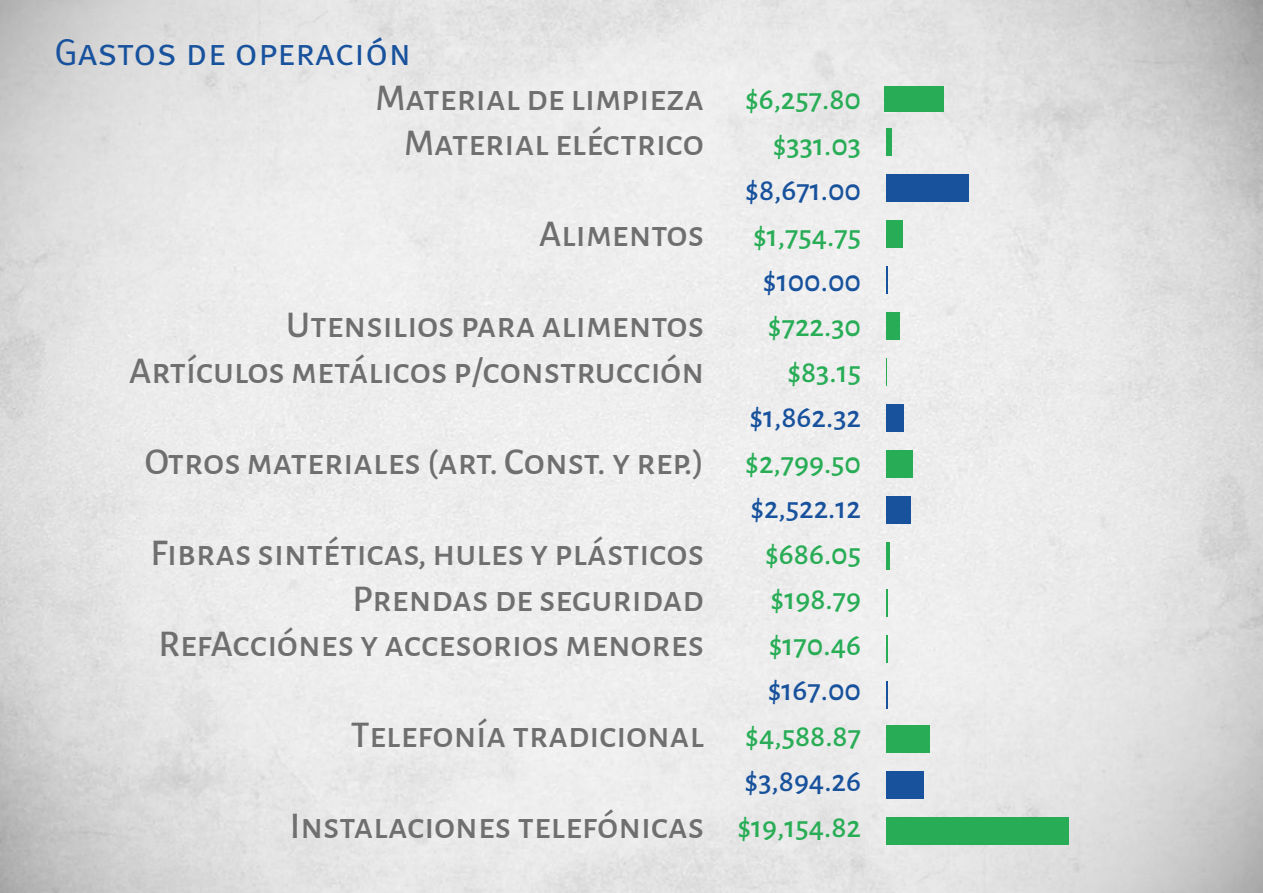
<style>
.page{position:relative;width:1263px;height:893px;background:#fff}
.page>*{position:absolute;margin:0;border:0;box-sizing:border-box;transform-origin:0 0}
.t1{font:500 37.95px/45.6px "Alegreya Sans";color:#706f6f;text-align:right}
.t2{font:37.5px "Meta Pro";letter-spacing:-.005em;color:#18529d}
.t3{font:500 31.5px/45.5px "Alegreya Sans";color:#28ad56;text-align:right}
.t4{font:500 31.5px "Alegreya Sans";color:#18529d}
</style>
<div class="page">
<img style="left:0;top:0;width:1263px;height:893px">
<div style="left:886px;top:497px;width:25px;height:27px;background:#18529d"></div>
<hr style="left:886px;top:543px;width:4px;height:27px;background:#28ad56">
<hr style="left:886px;top:589px;width:2px;height:27px;background:#28ad56">
<hr style="left:886px;top:635px;width:2px;height:27px;background:#28ad56">
<div style="left:886px;top:451px;width:26px;height:27px;background:#28ad56"></div>
<svg style="left:886px;top:359px;width:1px;height:27px"></svg>
<div style="left:886px;top:405px;width:18px;height:27px;background:#18529d"></div>
<hr style="left:886px;top:267px;width:2px;height:27px;background:#18529d">
<div style="left:886px;top:313px;width:13px;height:27px;background:#28ad56"></div>
<div style="left:886px;top:175px;width:83px;height:27px;background:#18529d"></div>
<div style="left:886px;top:221px;width:17px;height:27px;background:#28ad56"></div>
<div style="left:886px;top:129px;width:6px;height:27px;background:#28ad56"></div>
<div style="left:884px;top:86px;width:60px;height:25px;background:#28ad56"></div>
<hr style="left:886px;top:681px;width:2px;height:27px;background:#18529d">
<div style="left:886px;top:725px;width:44px;height:27px;background:#28ad56"></div>
<div style="left:886px;top:771px;width:38px;height:27px;background:#18529d"></div>
<div style="left:886px;top:817px;width:183px;height:27px;background:#28ad56"></div>
<p class="t2" style="left:54px;top:28px;width:359px">Gastos de operación</p>
<p class="t1" style="left:375px;top:72px;width:330px">Material de limpieza<br>Material eléctrico</p>
<p class="t1" style="left:539px;top:209px;width:167px">Alimentos</p>
<p class="t1" style="left:129px;top:300px;width:576px">Utensilios para alimentos<br>Artículos metálicos p/construcción</p>
<p class="t1" style="left:145px;top:436px;width:561px">Otros materiales (art. Const. y rep.)</p>
<p class="t1" style="left:150px;top:527px;width:555px">Fibras sintéticas, hules y plásticos<br>Prendas de seguridad<br>RefAcciónes y accesorios menores</p>
<p class="t1" style="left:351px;top:710px;width:355px">Telefonía tradicional</p>
<p class="t1" style="left:290px;top:801px;width:416px">Instalaciones telefónicas</p>
<p class="t3" style="left:745px;top:74px;width:118px">$6,257.80 $331.03</p>
<p class="t4" style="left:745px;top:168px;width:117px">$8,671.00</p>
<p class="t3" style="left:753px;top:211px;width:110px">$1,754.75</p>
<p class="t4" style="left:763px;top:258px;width:100px">$100.00</p>
<p class="t3" style="left:768px;top:302px;width:95px">$722.30 $83.15</p>
<p class="t4" style="left:749px;top:395px;width:113px">$1,862.32</p>
<p class="t3" style="left:745px;top:438px;width:117px">$2,799.50</p>
<p class="t4" style="left:750px;top:486px;width:112px">$2,522.12</p>
<p class="t3" style="left:765px;top:529px;width:97px;text-align:justify">$686.05 $198.79 $170.46</p>
<p class="t4" style="left:768px;top:668px;width:95px">$167.00</p>
<p class="t3" style="left:745px;top:711px;width:117px">$4,588.87</p>
<p class="t4" style="left:745px;top:758px;width:118px">$3,894.26</p>
<p class="t3" style="left:737px;top:802px;width:125px">$19,154.82</p>
</div>
